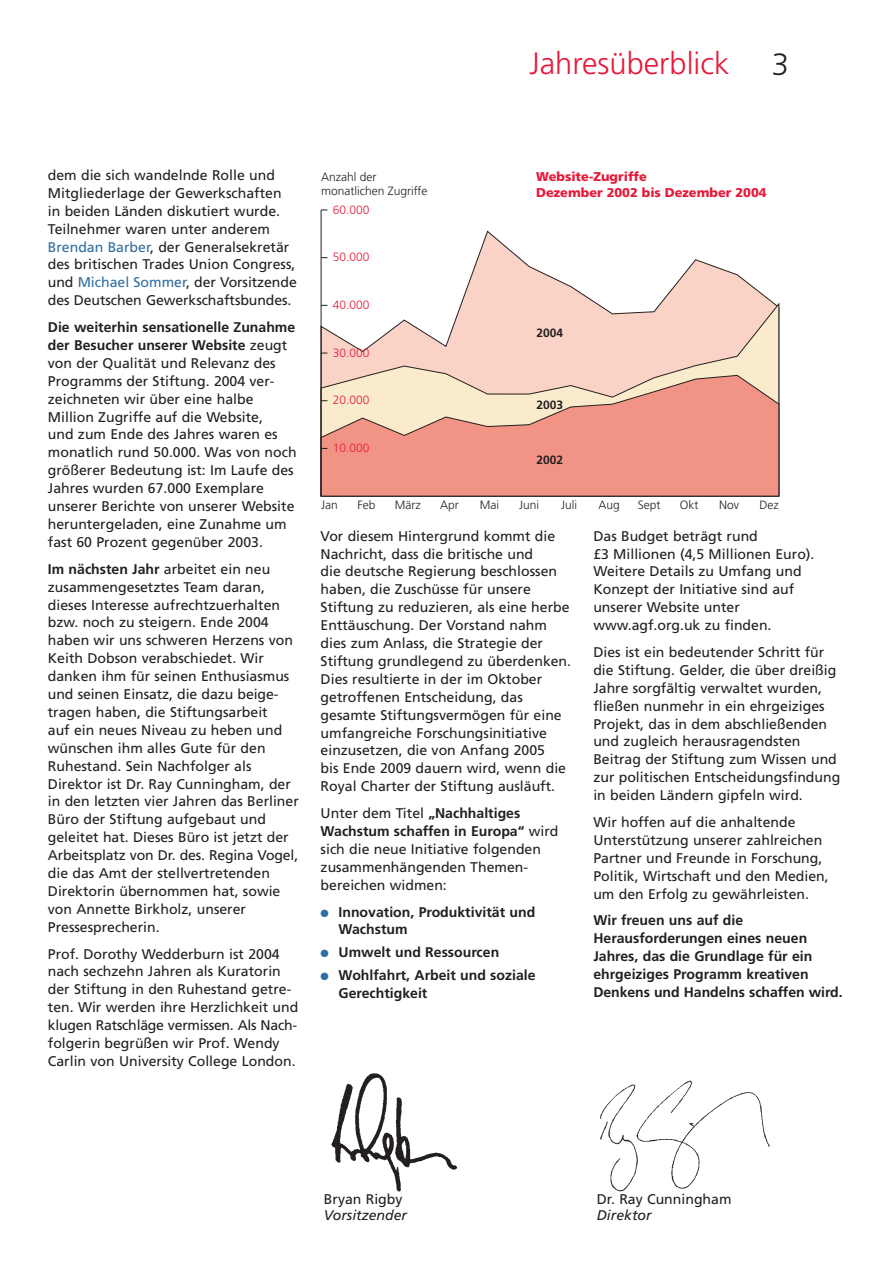
<style>
.page{position:relative;width:893px;height:1263px;background:#fff}
.page>*{position:absolute;margin:0;border:0;box-sizing:border-box;transform-origin:0 0}
.t1{font:300 30.9px "Frutiger";color:#e71939}
.t2{font:300 30.9px "Frutiger";color:#231f20}
.t3{font:14.1px/17.9px "Frutiger";color:#231f20}
.t4{font:700 14.1px/17.9px "Frutiger";color:#231f20}
.t5{font:italic 14.1px "Frutiger";color:#231f20}
.t6{font:900 12.75px/15.3px "Frutiger";color:#e71939}
.t7{font:300 12px/14.4px "Frutiger";color:#231f20}
.t8{font:300 12px "Frutiger";color:#e71939}
.t9{font:700 12px "Frutiger";color:#231f20}
.s1{color:#316da0}
.s2{font-weight:700}
</style>
<div class="page">
<svg style="left:322px;top:231px;width:452px;height:72px"></svg>
<svg style="left:322px;top:303px;width:457px;height:72px"></svg>
<svg style="left:322px;top:375px;width:457px;height:121px"></svg>
<hr style="left:321px;top:210px;width:1px;height:286px;background:#231f20">
<img style="left:331px;top:1073px;width:127px;height:119px">
<img style="left:600px;top:1080px;width:170px;height:112px">
<h1 class="t1" style="left:529px;top:51px;width:202px">Jahresüberblick</h1>
<h1 class="t2" style="left:772px;top:51px;width:19px">3</h1>
<p class="t3" style="left:48px;top:167px;width:250px">dem die sich wandelnde Rolle und Mitgliederlage der Gewerkschaften in beiden Länden diskutiert wurde.<br>Teilnehmer waren unter anderem <span class="s1">Brendan Barber</span>, der Generalsekretär des britischen Trades Union Congress, und <span class="s1">Michael Sommer</span>, der Vorsitzende des Deutschen Gewerkschaftsbundes.</p>
<p class="t3" style="left:48px;top:319px;width:250px"><span class="s2">Die weiterhin sensationelle Zunahme der Besucher unserer Website</span> zeugt von der Qualität und Relevanz des Programms der Stiftung. 2004 ver&shy;zeichneten wir über eine halbe Million Zugriffe auf die Website,<br>und zum Ende des Jahres waren es monatlich rund 50.000. Was von noch größerer Bedeutung ist: Im Laufe des Jahres wurden 67.000 Exemplare unserer Berichte von unserer Website heruntergeladen, eine Zunahme um fast 60 Prozent gegenüber 2003.</p>
<p class="t3" style="left:48px;top:561px;width:252px"><span class="s2">Im nächsten Jahr</span> arbeitet ein neu zusammengesetztes Team daran, dieses Interesse aufrechtzuerhalten bzw. noch zu steigern. Ende 2004 haben wir uns schweren Herzens von Keith Dobson verabschiedet. Wir danken ihm für seinen Enthusiasmus und seinen Einsatz, die dazu beige&shy;tragen haben, die Stiftungsarbeit<br>auf ein neues Niveau zu heben und wünschen ihm alles Gute für den Ruhestand. Sein Nachfolger als Direktor ist Dr. Ray Cunningham, der in den letzten vier Jahren das Berliner Büro der Stiftung aufgebaut und geleitet hat. Dieses Büro ist jetzt der Arbeitsplatz von Dr. des. Regina Vogel, die das Amt der stellvertretenden Direktorin übernommen hat, sowie von Annette Birkholz, unserer Pressesprecherin.</p>
<p class="t3" style="left:48px;top:946px;width:252px">Prof. Dorothy Wedderburn ist 2004 nach sechzehn Jahren als Kuratorin der Stiftung in den Ruhestand getre&shy;ten. Wir werden ihre Herzlichkeit und klugen Ratschläge vermissen. Als Nach&shy;folgerin begrüßen wir Prof. Wendy Carlin von University College London.</p>
<p class="t7" style="left:321px;top:170px;width:108px">Anzahl der monatlichen Zugriffe</p>
<p class="t6" style="left:536px;top:170px;width:232px">Website-Zugriffe<br>Dezember 2002 bis Dezember 2004</p>
<p class="t8" style="left:333px;top:205px;width:38px">60.000</p>
<p class="t8" style="left:333px;top:252px;width:38px">50.000</p>
<p class="t8" style="left:333px;top:300px;width:38px">40.000</p>
<p class="t8" style="left:333px;top:348px;width:38px">30.000</p>
<p class="t8" style="left:333px;top:395px;width:38px">20.000</p>
<p class="t8" style="left:333px;top:443px;width:38px">10.000</p>
<p class="t9" style="left:536px;top:328px;width:28px">2004</p>
<p class="t9" style="left:536px;top:400px;width:28px">2003</p>
<p class="t9" style="left:536px;top:455px;width:28px">2002</p>
<p class="t7" style="left:321px;top:499px;width:18px">Jan</p>
<p class="t7" style="left:357px;top:499px;width:19px">Feb</p>
<p class="t7" style="left:395px;top:499px;width:27px">März</p>
<p class="t7" style="left:440px;top:499px;width:20px">Apr</p>
<p class="t7" style="left:479px;top:499px;width:21px">Mai</p>
<p class="t7" style="left:519px;top:499px;width:21px">Juni</p>
<p class="t7" style="left:561px;top:499px;width:17px">Juli</p>
<p class="t7" style="left:598px;top:499px;width:23px">Aug</p>
<p class="t7" style="left:638px;top:499px;width:24px">Sept</p>
<p class="t7" style="left:680px;top:499px;width:20px">Okt</p>
<p class="t7" style="left:719px;top:499px;width:21px">Nov</p>
<p class="t7" style="left:759px;top:499px;width:21px">Dez</p>
<p class="t3" style="left:320px;top:528px;width:252px">Vor diesem Hintergrund kommt die Nachricht, dass die britische und<br>die deutsche Regierung beschlossen haben, die Zuschüsse für unsere Stiftung zu reduzieren, als eine herbe Enttäuschung. Der Vorstand nahm dies zum Anlass, die Strategie der Stiftung grundlegend zu überdenken.<br>Dies resultierte in der im Oktober getroffenen Entscheidung, das gesamte Stiftungsvermögen für eine umfangreiche Forschungsinitiative einzusetzen, die von Anfang 2005<br>bis Ende 2009 dauern wird, wenn die Royal Charter der Stiftung ausläuft.</p>
<p class="t3" style="left:320px;top:805px;width:239px">Unter dem Titel <span class="s2">„Nachhaltiges<br>Wachstum schaffen in Europa“</span> wird sich die neue Initiative folgenden zusammenhängenden Themen&shy;bereichen widmen:</p>
<p class="t4" style="left:338px;top:904px;width:198px;text-indent:-18px"><span class="s1">●</span> Innovation, Produktivität und<br>Wachstum</p>
<p class="t4" style="left:320px;top:944px;width:180px"><span class="s1">●</span> Umwelt und Ressourcen</p>
<p class="t4" style="left:338px;top:967px;width:199px;text-indent:-18px"><span class="s1">●</span> Wohlfahrt, Arbeit und soziale<br>Gerechtigkeit</p>
<p class="t3" style="left:593px;top:528px;width:223px">Das Budget beträgt rund<br>£3 Millionen (4,5 Millionen Euro).<br>Weitere Details zu Umfang und<br>Konzept der Initiative sind auf unserer Website unter www.agf.org.uk zu finden.</p>
<p class="t3" style="left:593px;top:644px;width:248px">Dies ist ein bedeutender Schritt für die Stiftung. Gelder, die über dreißig Jahre sorgfältig verwaltet wurden, fließen nunmehr in ein ehrgeiziges Projekt, das in dem abschließenden und zugleich herausragendsten Beitrag der Stiftung zum Wissen und zur politischen Entscheidungsfindung in beiden Ländern gipfeln wird.</p>
<p class="t3" style="left:593px;top:814px;width:237px">Wir hoffen auf die anhaltende Unterstützung unserer zahlreichen Partner und Freunde in Forschung, Politik, Wirtschaft und den Medien, um den Erfolg zu gewährleisten.</p>
<p class="t4" style="left:593px;top:913px;width:251px">Wir freuen uns auf die<br>Herausforderungen eines neuen<br>Jahres, das die Grundlage für ein ehrgeiziges Programm kreativen<br>Denkens und Handelns schaffen wird.</p>
<p class="t3" style="left:324px;top:1191px;width:80px">Bryan Rigby</p>
<p class="t5" style="left:324px;top:1209px;width:85px">Vorsitzender</p>
<p class="t3" style="left:596px;top:1191px;width:136px">Dr. Ray Cunningham</p>
<p class="t5" style="left:596px;top:1209px;width:56px">Direktor</p>
</div>
